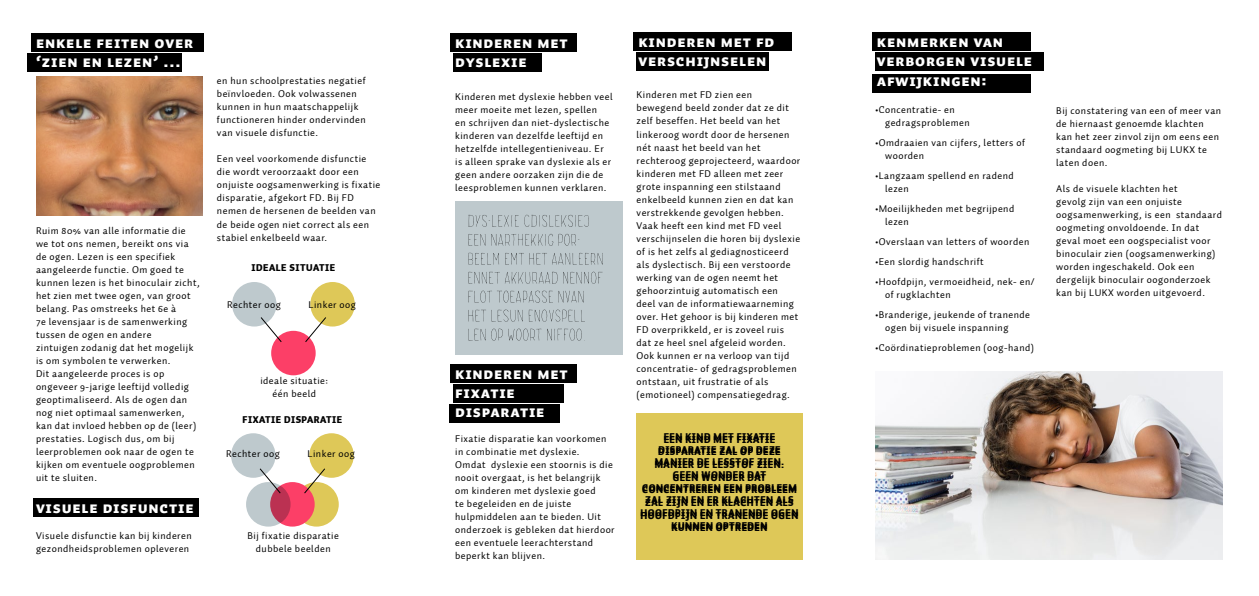
<style>
.page{position:relative;width:1259px;height:596px;background:#fff}
.page>*{position:absolute;margin:0;border:0;box-sizing:border-box;transform-origin:0 0}
.t1{font:16px/19.2px "Auto 3 Black Sm Cp";letter-spacing:.05em;color:#fff}
.t2{font:10px/13px "Auto 3";letter-spacing:.05em;color:#000}
.t3{font:900 9.7px/12.6px "Auto 3";letter-spacing:.05em;color:#000;text-align:center}
.s1{font-family:"Myriad Pro"}
</style>
<div class="page">
<div style="left:33px;top:497px;width:165px;height:19px;background:#000"></div>
<div style="left:456px;top:201px;width:167px;height:153px;background:#bec9cd"></div>
<div style="left:31px;top:33px;width:173px;height:19px;background:#000"></div>
<div style="left:450px;top:33px;width:127px;height:19px;background:#000"></div>
<div style="left:634px;top:33px;width:158px;height:18px;background:#000"></div>
<div style="left:872px;top:33px;width:158px;height:18px;background:#000"></div>
<div style="left:872px;top:74px;width:158px;height:18px;background:#000"></div>
<div style="left:450px;top:364px;width:127px;height:19px;background:#000"></div>
<div style="left:27px;top:53px;width:155px;height:19px;background:#000"></div>
<div style="left:453px;top:53px;width:88px;height:19px;background:#000"></div>
<div style="left:637px;top:53px;width:132px;height:18px;background:#000"></div>
<div style="left:875px;top:53px;width:169px;height:18px;background:#000"></div>
<div style="left:453px;top:384px;width:111px;height:19px;background:#000"></div>
<div style="left:449px;top:404px;width:111px;height:18px;background:#000"></div>
<img style="left:36px;top:77px;width:167px;height:138px">
<svg style="left:468px;top:215px;width:121px;height:12px"></svg>
<svg style="left:468px;top:234px;width:17px;height:11px"></svg>
<svg style="left:491px;top:233px;width:88px;height:13px"></svg>
<svg style="left:468px;top:253px;width:31px;height:11px"></svg>
<svg style="left:505px;top:252px;width:97px;height:12px"></svg>
<svg style="left:468px;top:271px;width:89px;height:12px"></svg>
<svg style="left:563px;top:271px;width:39px;height:13px"></svg>
<svg style="left:468px;top:290px;width:115px;height:13px"></svg>
<svg style="left:468px;top:309px;width:55px;height:12px"></svg>
<svg style="left:529px;top:309px;width:53px;height:12px"></svg>
<svg style="left:468px;top:328px;width:17px;height:12px"></svg>
<svg style="left:491px;top:328px;width:50px;height:12px"></svg>
<svg style="left:547px;top:328px;width:38px;height:13px"></svg>
<div style="left:636px;top:412px;width:167px;height:147px;background:#dec858"></div>
<img style="left:875px;top:371px;width:348px;height:188px">
<div style="left:271px;top:330px;width:45px;height:45px;background:#fc3f67;border-radius:50%"></div>
<div style="left:232px;top:282px;width:44px;height:44px;background:#bec9cd;border-radius:50%"></div>
<div style="left:310px;top:282px;width:45px;height:44px;background:#dec858;border-radius:50%"></div>
<svg style="left:260px;top:316px;width:23px;height:27px"></svg>
<svg style="left:304px;top:316px;width:23px;height:27px"></svg>
<div style="left:294px;top:481px;width:45px;height:45px;background:#dec858;border-radius:50%"></div>
<div style="left:270px;top:481px;width:45px;height:45px;background:#fc3f67;border-radius:50%"></div>
<div style="left:231px;top:433px;width:44px;height:44px;background:#bec9cd;border-radius:50%"></div>
<div style="left:309px;top:433px;width:45px;height:44px;background:#dec858;border-radius:50%"></div>
<svg style="left:259px;top:467px;width:23px;height:18px"></svg>
<svg style="left:303px;top:467px;width:23px;height:27px"></svg>
<svg style="left:246px;top:481px;width:44px;height:45px;fill:#bec9cd"></svg>
<h1 class="t1" style="left:36px;top:34px;width:159px">Enkele feiten over ‘zien en lezen’ ...</h1>
<h1 class="t1" style="left:455px;top:34px;width:114px">kinderen met dyslexie</h1>
<h1 class="t1" style="left:638px;top:33px;width:137px">kinderen met FD<br>VERSCHIJNSELEN</h1>
<p class="t2" style="left:36px;top:224px;width:165px">Ruim 80% van alle informatie die we tot ons nemen, bereikt ons via de ogen. Lezen is een specifiek aangeleerde functie. Om goed te kunnen lezen is het binoculair zicht, het zien met twee ogen, van groot belang. Pas omstreeks het 6e à<br>7e levensjaar is de samenwerking tussen de ogen en andere<br>zintuigen zodanig dat het mogelijk is om symbolen te verwerken.<br>Dit aangeleerde proces is op ongeveer 9-jarige leeftijd volledig geoptimaliseerd. Als de ogen dan nog niet optimaal samenwerken, kan dat invloed hebben op de (leer) prestaties. Logisch dus, om bij leerproblemen ook naar de ogen te kijken om eventuele oogproblemen uit te sluiten.</p>
<h1 class="t1" style="left:36px;top:498px;width:159px">Visuele disfunctie</h1>
<p class="t2" style="left:36px;top:529px;width:157px">Visuele disfunctie kan bij kinderen gezondheidsproblemen opleveren</p>
<p class="t2" style="left:217px;top:75px;width:150px">en hun schoolprestaties negatief beïnvloeden. Ook volwassenen kunnen in hun maatschappelijk functioneren hinder ondervinden van visuele disfunctie.</p>
<p class="t2" style="left:217px;top:153px;width:165px">Een veel voorkomende disfunctie die wordt veroorzaakt door een onjuiste oogsamenwerking is fixatie disparatie, afgekort FD. Bij FD nemen de hersenen de beelden van de beide ogen niet correct als een stabiel enkelbeeld waar.</p>
<p class="t3" style="left:252px;top:262px;width:85px">IDEALE SITUATIE</p>
<p class="t2" style="left:308px;top:298px;width:49px">Linker oog</p>
<p class="t2" style="left:227px;top:298px;width:55px">Rechter oog</p>
<p class="t2" style="left:260px;top:374px;width:69px;text-align:center">ideale situatie: één beeld</p>
<p class="t3" style="left:243px;top:413px;width:101px">FIXATIE DISPARATIE</p>
<p class="t2" style="left:226px;top:447px;width:55px">Rechter oog</p>
<p class="t2" style="left:307px;top:447px;width:49px">Linker oog</p>
<p class="t2" style="left:247px;top:529px;width:93px;text-align:center">Bij fixatie disparatie dubbele beelden</p>
<p class="t2" style="left:455px;top:90px;width:159px">Kinderen met dyslexie hebben veel meer moeite met lezen, spellen<br>en schrijven dan niet-dyslectische kinderen van dezelfde leeftijd en hetzelfde intellegentieniveau. Er is alleen sprake van dyslexie als er geen andere oorzaken zijn die de leesproblemen kunnen verklaren.</p>
<h1 class="t1" style="left:455px;top:365px;width:114px">kinderen met<br>FIXATIE<br>DISPARATIE</h1>
<p class="t2" style="left:455px;top:432px;width:161px">Fixatie disparatie kan voorkomen in combinatie met dyslexie.<br>Omdat dyslexie een stoornis is die nooit overgaat, is het belangrijk om kinderen met dyslexie goed<br>te begeleiden en de juiste hulpmiddelen aan te bieden. Uit onderzoek is gebleken dat hierdoor een eventuele leerachterstand beperkt kan blijven.</p>
<p class="t2" style="left:636px;top:89px;width:165px">Kinderen met FD zien een bewegend beeld zonder dat ze dit zelf beseffen. Het beeld van het linkeroog wordt door de hersenen nét naast het beeld van het rechteroog geprojecteerd, waardoor kinderen met FD alleen met zeer grote inspanning een stilstaand enkelbeeld kunnen zien en dat kan verstrekkende gevolgen hebben.<br>Vaak heeft een kind met FD veel verschijnselen die horen bij dyslexie of is het zelfs al gediagnosticeerd als dyslectisch. Bij een verstoorde werking van de ogen neemt het gehoorzintuig automatisch een<br>deel van de informatiewaarneming over. Het gehoor is bij kinderen met<br>FD overprikkeld, er is zoveel ruis dat ze heel snel afgeleid worden.<br>Ook kunnen er na verloop van tijd concentratie- of gedragsproblemen ontstaan, uit frustratie of als (emotioneel) compensatiegedrag.</p>
<p class="t3" style="left:640px;top:430px;width:159px">EEN KIND MET FIXATIE<br>DISPARATIE ZAL OP DEZE<br>MANIER DE LESSTOF ZIEN.<br>GEEN WONDER DAT<br>CONCENTREREN EEN PROBLEEM<br>ZAL ZIJN EN ER KLACHTEN ALS<br>HOOFDPIJN EN TRANENDE OGEN<br>KUNNEN OPTREDEN</p>
<p class="t3" style="left:640px;top:433px;width:159px">EEN KIND MET FIXATIE<br>DISPARATIE ZAL OP DEZE<br>MANIER DE LESSTOF ZIEN.<br>GEEN WONDER DAT<br>CONCENTREREN EEN PROBLEEM<br>ZAL ZIJN EN ER KLACHTEN ALS<br>HOOFDPIJN EN TRANENDE OGEN<br>KUNNEN OPTREDEN</p>
<h1 class="t1" style="left:877px;top:33px;width:157px">KENMERKEN VAN<br>VERBORGEN VISUELE<br>AFWIJKINGEN:</h1>
<p class="t2" style="left:885px;top:103px;width:86px;text-indent:-10px"><span class="s1">•</span>Concentratie- en gedragsproblemen</p>
<p class="t2" style="left:885px;top:136px;width:141px;text-indent:-10px"><span class="s1">•</span>Omdraaien van cijfers, letters of woorden</p>
<p class="t2" style="left:885px;top:169px;width:130px;text-indent:-10px"><span class="s1">•</span>Langzaam spellend en radend lezen</p>
<p class="t2" style="left:885px;top:202px;width:131px;text-indent:-10px"><span class="s1">•</span>Moeilijkheden met begrijpend lezen</p>
<p class="t2" style="left:875px;top:235px;width:156px"><span class="s1">•</span>Overslaan van letters of woorden</p>
<p class="t2" style="left:875px;top:255px;width:110px"><span class="s1">•</span>Een slordig handschrift</p>
<p class="t2" style="left:885px;top:275px;width:151px;text-indent:-10px"><span class="s1">•</span>Hoofdpijn, vermoeidheid, nek- en/ of rugklachten</p>
<p class="t2" style="left:885px;top:308px;width:146px;text-indent:-10px"><span class="s1">•</span>Branderige, jeukende of tranende ogen bij visuele inspanning</p>
<p class="t2" style="left:875px;top:341px;width:160px"><span class="s1">•</span>Coördinatieproblemen (oog-hand)</p>
<p class="t2" style="left:1056px;top:104px;width:166px">Bij constatering van een of meer van de hiernaast genoemde klachten kan het zeer zinvol zijn om eens een standaard oogmeting bij LUKX te laten doen.</p>
<p class="t2" style="left:1056px;top:182px;width:167px">Als de visuele klachten het<br>gevolg zijn van een onjuiste oogsamenwerking, is een standaard oogmeting onvoldoende. In dat geval moet een oogspecialist voor binoculair zien (oogsamenwerking) worden ingeschakeld. Ook een dergelijk binoculair oogonderzoek kan bij LUKX worden uitgevoerd.</p>
</div>
